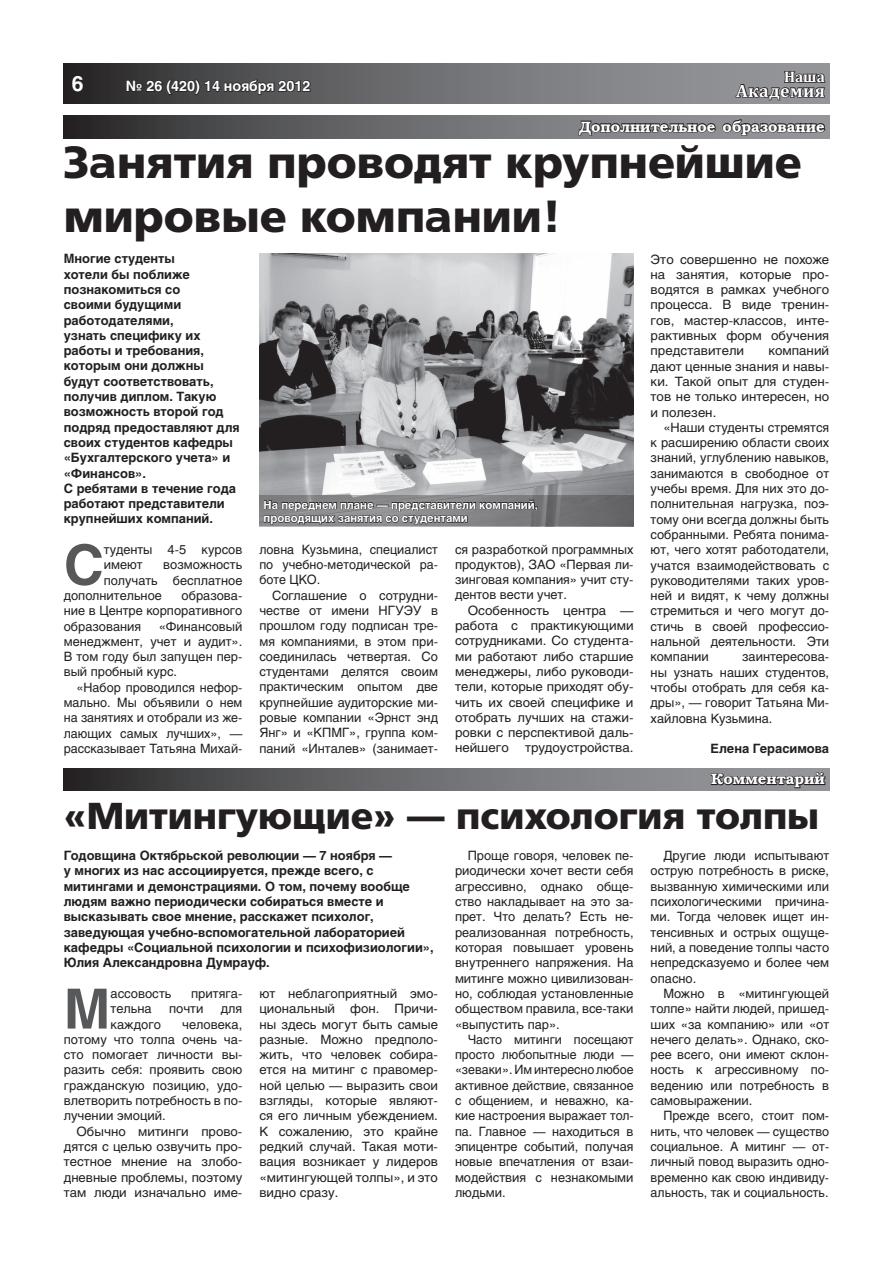
<style>
.page{position:relative;width:893px;height:1263px;background:#fff}
.page>*{position:absolute;margin:0;border:0;box-sizing:border-box;transform-origin:0 0}
.t1{font:700 54.9px "Helios";color:#57585a}
.t2{font:700 45px/54px "AG Foreigner";color:#231f20}
.t3{font:700 37.5px "AG Foreigner";color:#231f20}
.t4{font:700 21px "Helios";color:#fff}
.t5{font:700 17.85px "Cambria";letter-spacing:.02em;color:#fff}
.t6{font:700 15.3px "Cambria";color:#fff}
.t7{font:600 15px "Bookman C";color:#fff}
.t8{font:700 14.25px "Helios";color:#fff}
.t9{font:12.75px/15.3px "Helios";color:#231f20;text-align:justify}
.t10{font:700 12.75px/15.3px "Helios";color:#231f20}
.t11{font:12.75px/15.3px "Helios";color:#231f20;text-align:justify;scale:1.04 1}
.t12{font:700 11.25px/13.5px "Helios";color:#fff}
</style>
<div class="page">
<svg style="left:64px;top:64px;width:765px;height:39px;background:#616164"></svg>
<svg style="left:125px;top:78px;width:186px;height:18px;background:#3a393a"></svg>
<img style="left:259px;top:253px;width:375px;height:243px">
<svg style="left:64px;top:769px;width:765px;height:22px;background:#646567"></svg>
<svg style="left:710px;top:768px;width:116px;height:21px;background:#69696b"></svg>
<svg style="left:64px;top:116px;width:765px;height:22px;background:#5c5c5e"></svg>
<svg style="left:577px;top:70px;width:249px;height:66px"></svg>
<svg style="left:259px;top:496px;width:375px;height:30px;background:#6f6f72"></svg>
<svg style="left:263px;top:498px;width:275px;height:29px;background:#6b6a6c"></svg>
<h3 class="t4" style="left:72px;top:71px;width:13px">6</h3>
<p class="t8" style="left:126px;top:78px;width:186px">№ 26 (420) 14 ноября 2012</p>
<p class="t6" style="left:784px;top:66px;width:42px">Наша</p>
<h3 class="t5" style="left:736px;top:78px;width:90px">Академия</h3>
<p class="t7" style="left:579px;top:118px;width:247px">Дополнительное образование</p>
<h2 class="t2" style="left:64px;top:135px;width:739px">Занятия проводят крупнейшие мировые компании!</h2>
<p class="t10" style="left:64px;top:251px;width:177px">Многие студенты<br>хотели бы поближе познакомиться со<br>своими будущими работодателями,<br>узнать специфику их работы и требования, которым они должны будут соответствовать, получив диплом. Такую возможность второй год подряд предоставляют для своих студентов кафедры «Бухгалтерского учета» и «Финансов».<br>С ребятами в течение года работают представители крупнейших компаний.</p>
<h1 class="t1" style="left:64px;top:533px;width:42px">С</h1>
<p class="t9" style="left:104px;top:542px;width:140px">туденты 4-5 курсов имеют</p>
<p class="t9" style="left:163px;top:557px;width:81px">возможность</p>
<p class="t9" style="left:104px;top:572px;width:140px">получать бесплатное</p>
<p class="t9" style="left:64px;top:588px;width:100px">дополнительное</p>
<p class="t9" style="left:64px;top:588px;width:180px;text-indent:118px">образова&shy;ние в Центре корпоративного образования</p>
<p class="t9" style="left:64px;top:618px;width:180px;text-indent:95px">«Финансовый менеджмент, учет и аудит».<br>В том году был запущен пер&shy;вый пробный курс.</p>
<p class="t9" style="left:64px;top:679px;width:180px;text-indent:13px">«Набор проводился нефор&shy;мально. Мы объявили о нем на занятиях и отобрали из же&shy;лающих самых лучших», — рассказывает Татьяна Михай-</p>
<p class="t12" style="left:264px;top:498px;width:276px">На переднем плане — представители компаний, проводящих занятия со студентами</p>
<p class="t9" style="left:259px;top:541px;width:180px">ловна Кузьмина, специалист по учебно-методической ра&shy;боте ЦКО.</p>
<p class="t9" style="left:259px;top:587px;width:180px;text-indent:13px">Соглашение о сотрудни&shy;честве от имени НГУЭУ в прошлом году подписан тре&shy;мя компаниями, в этом при&shy;соединилась четвертая. Со студентами делятся своим практическим опытом две крупнейшие аудиторские ми&shy;ровые компании «Эрнст энд Янг» и «КПМГ», группа ком&shy;паний «Инталев» (занимает-</p>
<p class="t9" style="left:455px;top:541px;width:180px">ся разработкой программных продуктов), ЗАО «Первая ли&shy;зинговая компания» учит сту&shy;дентов вести учет.</p>
<p class="t11" style="left:455px;top:602px;width:173px;text-indent:13px">Особенность центра — работа с практикующими сотрудниками. Со студента&shy;ми работают либо старшие менеджеры, либо руководи&shy;тели, которые приходят обу&shy;чить их своей специфике и отобрать лучших на стажи&shy;ровки с перспективой даль&shy;нейшего</p>
<p class="t11" style="left:525px;top:740px;width:106px">трудоустройства.</p>
<p class="t11" style="left:651px;top:251px;width:173px">Это совершенно не похоже на занятия, которые про&shy;водятся в рамках учебного процесса. В виде тренин&shy;гов, мастер-классов, инте&shy;рактивных форм обучения представители</p>
<p class="t11" style="left:651px;top:343px;width:173px;text-indent:118px">компаний дают ценные знания и навы&shy;ки. Такой опыт для студен&shy;тов не только интересен, но и полезен.</p>
<p class="t9" style="left:651px;top:420px;width:180px;text-indent:13px">«Наши студенты стремятся к расширению области своих знаний, углублению навыков, занимаются в свободное от учебы время. Для них это до&shy;полнительная нагрузка, поэ&shy;тому они всегда должны быть собранными. Ребята понима&shy;ют, чего хотят работодатели, учатся взаимодействовать с руководителями таких уров&shy;ней и видят, к чему должны стремиться и чего могут до&shy;стичь в своей профессио&shy;нальной деятельности. Эти компании</p>
<p class="t9" style="left:651px;top:649px;width:180px;text-indent:91px">заинтересова&shy;ны узнать наших студентов, чтобы отобрать для себя ка&shy;дры», — говорит Татьяна Ми&shy;хайловна Кузьмина.</p>
<p class="t10" style="left:711px;top:741px;width:120px">Елена Герасимова</p>
<p class="t7" style="left:711px;top:770px;width:115px">Комментарий</p>
<h3 class="t3" style="left:64px;top:795px;width:757px">«Митингующие» — психология толпы</h3>
<p class="t10" style="left:64px;top:848px;width:371px">Годовщина Октябрьской революции — 7 ноября —<br>у многих из нас ассоциируется, прежде всего, с митингами и демонстрациями. О том, почему вообще людям важно периодически собираться вместе и высказывать свое мнение, расскажет психолог, заведующая учебно-вспомогательной лабораторией кафедры «Социальной психологии и психофизиологии», Юлия Александровна Думрауф.</p>
<h1 class="t1" style="left:64px;top:977px;width:48px">М</h1>
<p class="t9" style="left:110px;top:986px;width:63px">ассовость</p>
<p class="t9" style="left:191px;top:986px;width:53px">притяга-</p>
<p class="t9" style="left:259px;top:986px;width:180px">ют неблагоприятный эмо&shy;циональный фон. Причи&shy;ны здесь могут быть самые разные. Можно предполо&shy;жить, что человек собира&shy;ется на митинг с правомер&shy;ной целью — выразить свои взгляды, которые являют&shy;ся его личным убеждением.<br>К сожалению, это крайне редкий случай. Такая моти&shy;вация возникает у лидеров «митингующей толпы», и это видно сразу.</p>
<p class="t9" style="left:110px;top:1001px;width:43px">тельна</p>
<p class="t9" style="left:169px;top:1001px;width:36px">почти</p>
<p class="t9" style="left:221px;top:1001px;width:23px">для</p>
<p class="t9" style="left:110px;top:1016px;width:52px">каждого</p>
<p class="t9" style="left:64px;top:1016px;width:180px;text-indent:118px">человека, потому что толпа очень ча&shy;сто помогает личности вы&shy;разить себя: проявить свою гражданскую позицию, удо&shy;влетворить потребность в по&shy;лучении эмоций.</p>
<p class="t9" style="left:64px;top:1123px;width:180px;text-indent:13px">Обычно митинги прово&shy;дятся с целью озвучить про&shy;тестное мнение на злобо&shy;дневные проблемы, поэтому там люди изначально име-</p>
<p class="t9" style="left:455px;top:848px;width:180px;text-indent:13px">Проще говоря, человек пе&shy;риодически хочет вести себя агрессивно, однако обще&shy;ство накладывает на это за&shy;прет. Что делать? Есть не&shy;реализованная потребность, которая повышает уровень внутреннего напряжения. На митинге можно цивилизован&shy;но, соблюдая установленные обществом правила, все-таки «выпустить пар».</p>
<p class="t9" style="left:455px;top:1031px;width:180px;text-indent:13px">Часто митинги посещают просто любопытные люди — «зеваки». Им интересно любое активное действие, связанное с общением, и неважно, ка&shy;кие настроения выражает тол&shy;па. Главное — находиться в эпицентре событий, получая новые впечатления от взаи&shy;модействия с незнакомыми людьми.</p>
<p class="t9" style="left:651px;top:848px;width:180px;text-indent:13px">Другие люди испытывают острую потребность в риске, вызванную химическими или психологическими причина&shy;ми. Тогда человек ищет ин&shy;тенсивных и острых ощуще&shy;ний, а поведение толпы часто непредсказуемо и более чем опасно.</p>
<p class="t9" style="left:651px;top:985px;width:180px;text-indent:13px">Можно в «митингующей толпе» найти людей, пришед&shy;ших «за компанию» или «от нечего делать». Однако, ско&shy;рее всего, они имеют склон&shy;ность к агрессивному по&shy;ведению или потребность в самовыражении.</p>
<p class="t9" style="left:651px;top:1108px;width:180px;text-indent:13px">Прежде всего, стоит пом&shy;нить, что человек — существо социальное. А митинг — от&shy;личный повод выразить одно&shy;временно как свою индивиду&shy;альность, так и социальность.</p>
</div>
